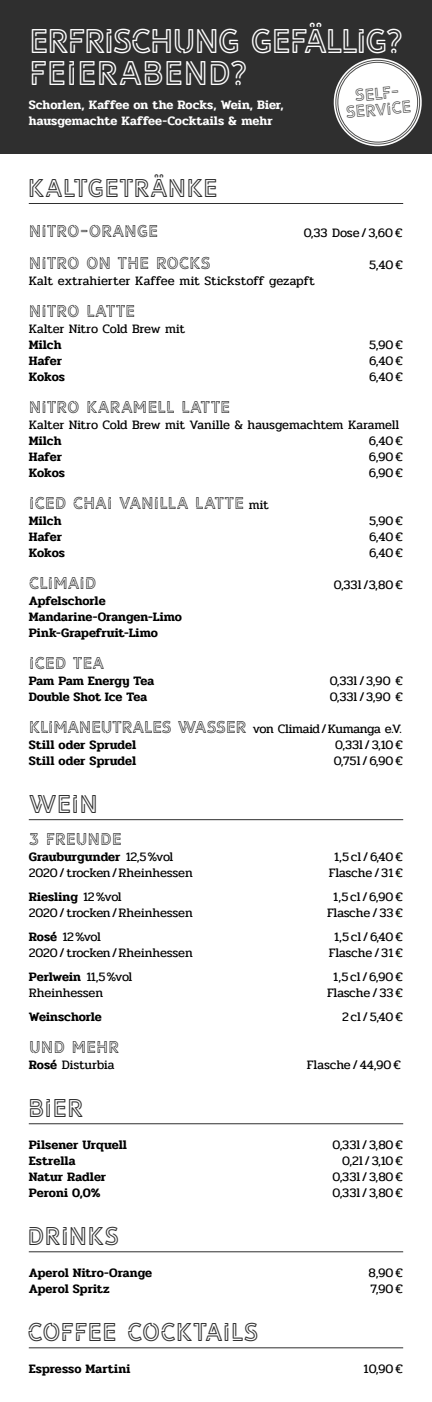
<style>
.page{position:relative;width:432px;height:1402px;background:#fff}
.page>*{position:absolute;margin:0;border:0;box-sizing:border-box;transform-origin:0 0}
.t1{font:32px/32px "LIBRARY3 A Msoft";letter-spacing:-.07em;color:#fff}
.t2{font:24px "LIBRARY3 A Msoft";letter-spacing:-.025em;color:#2f2f2f}
.t3{font:16px "LIBRARY3 A Msoft";letter-spacing:-.015em;color:#2f2f2f}
.t4{font:16px/16px "LIBRARY3 A Msoft";color:#4e4e4d;text-align:center}
.t5{font:12.8px "Pridi";color:#000}
.t6{font:600 12.8px/16px "Pridi";color:#000}
.t7{font:600 12.8px/16px "Pridi";letter-spacing:.005em;color:#fff}
.t8{font:12.8px/16px "Pridi";letter-spacing:-.025em;color:#000}
.t9{font:12.8px "Pridi";letter-spacing:-.02em;color:#000}
.s1{font-family:"Pridi";font-size:12.8px;color:#000}
.s2{font-family:"LIBRARY3 A Msoft";font-size:16px;color:#2f2f2f}
.s3{font-weight:600}
.s4{font-weight:400}
</style>
<div class="page">
<div style="left:0;top:0;width:432px;height:154px;background:#2f2f2f"></div>
<hr style="left:29px;top:203px;width:374px;height:1px;background:#2f2f2f">
<hr style="left:29px;top:819px;width:374px;height:1px;background:#2f2f2f">
<hr style="left:29px;top:1123px;width:374px;height:1px;background:#2f2f2f">
<hr style="left:29px;top:1251px;width:374px;height:1px;background:#2f2f2f">
<hr style="left:29px;top:1347px;width:374px;height:1px;background:#2f2f2f">
<svg style="left:333px;top:58px;width:89px;height:89px"></svg>
<h1 class="t1" style="left:29px;top:24px;width:377px">ERFRISCHUNG GEFÄLLIG?<br>FEIERABEND?</h1>
<p class="t7" style="left:29px;top:97px;width:257px">Schorlen, Kaffee on the Rocks, Wein, Bier, hausgemachte Kaffee-Cocktails &amp; mehr</p>
<p class="t4" style="left:344px;top:88px;width:67px;rotate:-5deg">SELF-<br>SERVICE</p>
<h2 class="t2" style="left:28px;top:173px;width:192px">KALTGETRÄNKE</h2>
<p class="t3" style="left:29px;top:221px;width:131px">NITRO-ORANGE</p>
<p class="t5" style="left:304px;top:223px;width:101px">0,33 Dose/3,60€</p>
<p class="t3" style="left:29px;top:253px;width:184px">NITRO ON THE ROCKS</p>
<p class="t5" style="left:369px;top:255px;width:35px">5,40€</p>
<p class="t5" style="left:29px;top:271px;width:288px">Kalt extrahierter Kaffee mit Stickstoff gezapft</p>
<p class="t3" style="left:29px;top:301px;width:108px">NITRO LATTE</p>
<p class="t9" style="left:29px;top:319px;width:158px">Kalter Nitro Cold Brew mit</p>
<p class="t6" style="left:29px;top:337px;width:34px">Milch</p>
<p class="t5" style="left:369px;top:335px;width:36px">5,90€</p>
<p class="t6" style="left:29px;top:353px;width:35px">Hafer</p>
<p class="t5" style="left:369px;top:351px;width:36px">6,40€</p>
<p class="t6" style="left:29px;top:369px;width:38px">Kokos</p>
<p class="t5" style="left:369px;top:367px;width:36px">6,40€</p>
<p class="t3" style="left:29px;top:397px;width:203px">NITRO KARAMELL LATTE</p>
<p class="t5" style="left:29px;top:415px;width:372px">Kalter Nitro Cold Brew mit Vanille &amp; hausgemachtem Karamell</p>
<p class="t6" style="left:29px;top:433px;width:34px">Milch</p>
<p class="t5" style="left:369px;top:431px;width:36px">6,40€</p>
<p class="t6" style="left:29px;top:449px;width:35px">Hafer</p>
<p class="t5" style="left:369px;top:447px;width:36px">6,90€</p>
<p class="t6" style="left:29px;top:465px;width:38px">Kokos</p>
<p class="t5" style="left:369px;top:463px;width:36px">6,90€</p>
<p class="t3" style="left:29px;top:493px;width:241px">ICED CHAI VANILLA LATTE <span class="s1">mit</span></p>
<p class="t6" style="left:29px;top:513px;width:34px">Milch</p>
<p class="t5" style="left:369px;top:511px;width:36px">5,90€</p>
<p class="t6" style="left:29px;top:529px;width:35px">Hafer</p>
<p class="t5" style="left:369px;top:527px;width:36px">6,40€</p>
<p class="t6" style="left:29px;top:545px;width:38px">Kokos</p>
<p class="t5" style="left:369px;top:543px;width:36px">6,40€</p>
<p class="t3" style="left:29px;top:573px;width:69px">CLIMAID</p>
<p class="t5" style="left:334px;top:575px;width:71px">0,33l /3,80€</p>
<p class="t6" style="left:29px;top:593px;width:155px">Apfelschorle<br>Mandarine-Orangen-Limo<br>Pink-Grapefruit-Limo</p>
<p class="t3" style="left:29px;top:653px;width:77px">ICED TEA</p>
<p class="t6" style="left:29px;top:673px;width:127px">Pam Pam Energy Tea</p>
<p class="t5" style="left:330px;top:671px;width:75px">0,33l /3,90 €</p>
<p class="t6" style="left:29px;top:689px;width:120px">Double Shot Ice Tea</p>
<p class="t5" style="left:330px;top:687px;width:75px">0,33l /3,90 €</p>
<p class="t8" style="left:29px;top:721px;width:374px"><span class="s2">KLIMANEUTRALES WASSER</span> von Climaid/Kumanga e.V.<br><span class="s3">Still oder Sprudel</span></p>
<p class="t5" style="left:335px;top:735px;width:69px">0,33l /3,10€</p>
<p class="t6" style="left:29px;top:753px;width:109px">Still oder Sprudel</p>
<p class="t5" style="left:334px;top:751px;width:71px">0,75l /6,90€</p>
<h2 class="t2" style="left:29px;top:789px;width:71px">WEIN</h2>
<p class="t3" style="left:29px;top:829px;width:95px">3 FREUNDE</p>
<p class="t6" style="left:29px;top:849px;width:146px">Grauburgunder <span class="s4">12,5%vol</span></p>
<p class="t5" style="left:334px;top:847px;width:71px">1,5cl /6,40€</p>
<p class="t5" style="left:29px;top:863px;width:166px">2020/ trocken/Rheinhessen</p>
<p class="t5" style="left:329px;top:863px;width:76px">Flasche/31€</p>
<p class="t6" style="left:29px;top:889px;width:94px">Riesling <span class="s4">12%vol</span></p>
<p class="t5" style="left:333px;top:887px;width:71px">1,5cl /6,90€</p>
<p class="t5" style="left:29px;top:903px;width:166px">2020/ trocken/Rheinhessen</p>
<p class="t5" style="left:327px;top:903px;width:78px">Flasche/33€</p>
<p class="t5" style="left:29px;top:927px;width:74px"><span class="s3">Rosé</span> 12%vol</p>
<p class="t5" style="left:334px;top:927px;width:71px">1,5cl /6,40€</p>
<p class="t5" style="left:29px;top:943px;width:166px">2020/ trocken/Rheinhessen</p>
<p class="t5" style="left:329px;top:943px;width:76px">Flasche/31€</p>
<p class="t6" style="left:29px;top:969px;width:105px">Perlwein <span class="s4">11,5%vol</span></p>
<p class="t5" style="left:333px;top:967px;width:71px">1,5cl /6,90€</p>
<p class="t5" style="left:29px;top:983px;width:76px">Rheinhessen</p>
<p class="t5" style="left:327px;top:983px;width:78px">Flasche/33€</p>
<p class="t6" style="left:29px;top:1009px;width:75px">Weinschorle</p>
<p class="t5" style="left:342px;top:1007px;width:63px">2cl/5,40€</p>
<p class="t3" style="left:29px;top:1037px;width:92px">UND MEHR</p>
<p class="t5" style="left:29px;top:1055px;width:87px"><span class="s3">Rosé</span> Disturbia</p>
<p class="t5" style="left:307px;top:1055px;width:96px">Flasche/44,90€</p>
<h2 class="t2" style="left:28px;top:1093px;width:58px">BIER</h2>
<p class="t6" style="left:29px;top:1137px;width:100px">Pilsener Urquell</p>
<p class="t5" style="left:333px;top:1135px;width:72px">0,33l /3,80€</p>
<p class="t6" style="left:29px;top:1153px;width:48px">Estrella</p>
<p class="t5" style="left:342px;top:1151px;width:62px">0,2l /3,10€</p>
<p class="t6" style="left:29px;top:1169px;width:79px">Natur Radler</p>
<p class="t5" style="left:333px;top:1167px;width:72px">0,33l /3,80€</p>
<p class="t6" style="left:29px;top:1185px;width:73px">Peroni 0,0%</p>
<p class="t5" style="left:333px;top:1183px;width:72px">0,33l /3,80€</p>
<h2 class="t2" style="left:27px;top:1221px;width:94px">DRINKS</h2>
<p class="t6" style="left:29px;top:1265px;width:125px">Aperol Nitro-Orange</p>
<p class="t5" style="left:369px;top:1263px;width:36px">8,90€</p>
<p class="t6" style="left:29px;top:1281px;width:82px">Aperol Spritz</p>
<p class="t5" style="left:371px;top:1279px;width:34px">7,90€</p>
<h2 class="t2" style="left:27px;top:1317px;width:233px">COFFEE COCKTAILS</h2>
<p class="t6" style="left:29px;top:1361px;width:103px">Espresso Martini</p>
<p class="t5" style="left:363px;top:1359px;width:41px">10,90€</p>
</div>
